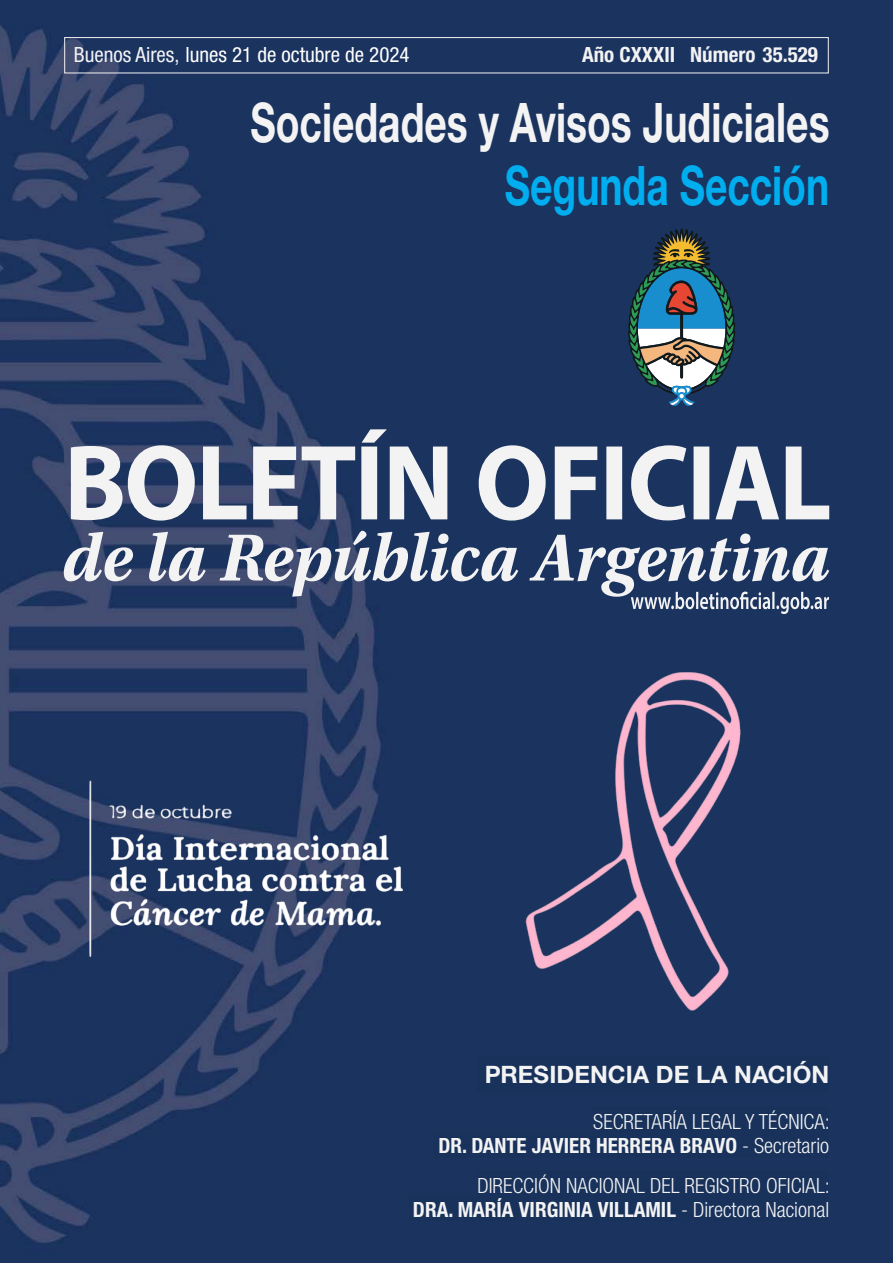
<style>
.page{position:relative;width:893px;height:1263px;background:#fff}
.page>*{position:absolute;margin:0;border:0;box-sizing:border-box;transform-origin:0 0}
.t1{font:700 54.6px "Helvetica Neue LT Std";color:#f3f3f4;scale:.71 1}
.t2{font:700 54.6px "Helvetica Neue LT Std";color:#00aeef;scale:.71 1}
.t3{font:700 24px "Helvetica Neue LT Std";color:#f3f3f4}
.t4{font:300 condensed 21px/24.5px "Helvetica Neue LT Std";color:#f3f3f4;text-align:right}
.t5{font:700 condensed 21px "Helvetica Neue LT Std";color:#f3f3f4}
.t6{font:condensed 21px "Helvetica Neue LT Std";color:#fff}
.s1{color:#f3f3f4}
.s2{font-weight:700}
.s3{font-weight:300}
</style>
<div class="page">
<img style="left:0;top:0;width:893px;height:1263px">
<svg style="left:71px;top:429px;width:758px;height:92px"></svg>
<svg style="left:64px;top:530px;width:765px;height:67px;fill:#1d3461"></svg>
<svg style="left:631px;top:592px;width:198px;height:22px;background:#576988"></svg>
<svg style="left:628px;top:229px;width:107px;height:177px;background:#4f6c7a"></svg>
<div style="left:409px;top:1195px;width:420px;height:26px;background:#18325b"></div>
<div style="left:477px;top:1057px;width:352px;height:36px;background:#18325b"></div>
<div style="left:593px;top:1106px;width:236px;height:26px;background:#18325b"></div>
<div style="left:434px;top:1132px;width:395px;height:25px;background:#18325b"></div>
<div style="left:477px;top:1170px;width:352px;height:26px;background:#18325b"></div>
<img style="left:511px;top:659px;width:251px;height:362px">
<img style="left:62px;top:764px;width:395px;height:215px">
<div style="left:64px;top:37px;width:765px;height:36px;border:1px solid #f3f3f4"></div>
<p class="t6" style="left:74px;top:42px;width:337px"><span class="s1">Buenos Aires,</span> lunes 21 de octubre de 2024</p>
<p class="t5" style="left:582px;top:42px;width:237px">Año CXXXII Número 35.529</p>
<h1 class="t1" style="left:250px;top:88px;width:817px">Sociedades y Avisos Judiciales</h1>
<h1 class="t2" style="left:505px;top:152px;width:458px">Segunda Sección</h1>
<p class="t3" style="left:485px;top:1059px;width:346px">PRESIDENCIA DE LA NACIÓN</p>
<p class="t4" style="left:438px;top:1109px;width:393px">SECRETARÍA LEGAL Y TÉCNICA:<br><span class="s2">DR. DANTE JAVIER HERRERA BRAVO</span> - Secretario</p>
<p class="t4" style="left:477px;top:1173px;width:354px">DIRECCIÓN NACIONAL DEL REGISTRO OFICIAL:</p>
<p class="t5" style="left:413px;top:1196px;width:418px">DRA. MARÍA VIRGINIA VILLAMIL <span class="s3">- Directora Nacional</span></p>
</div>
